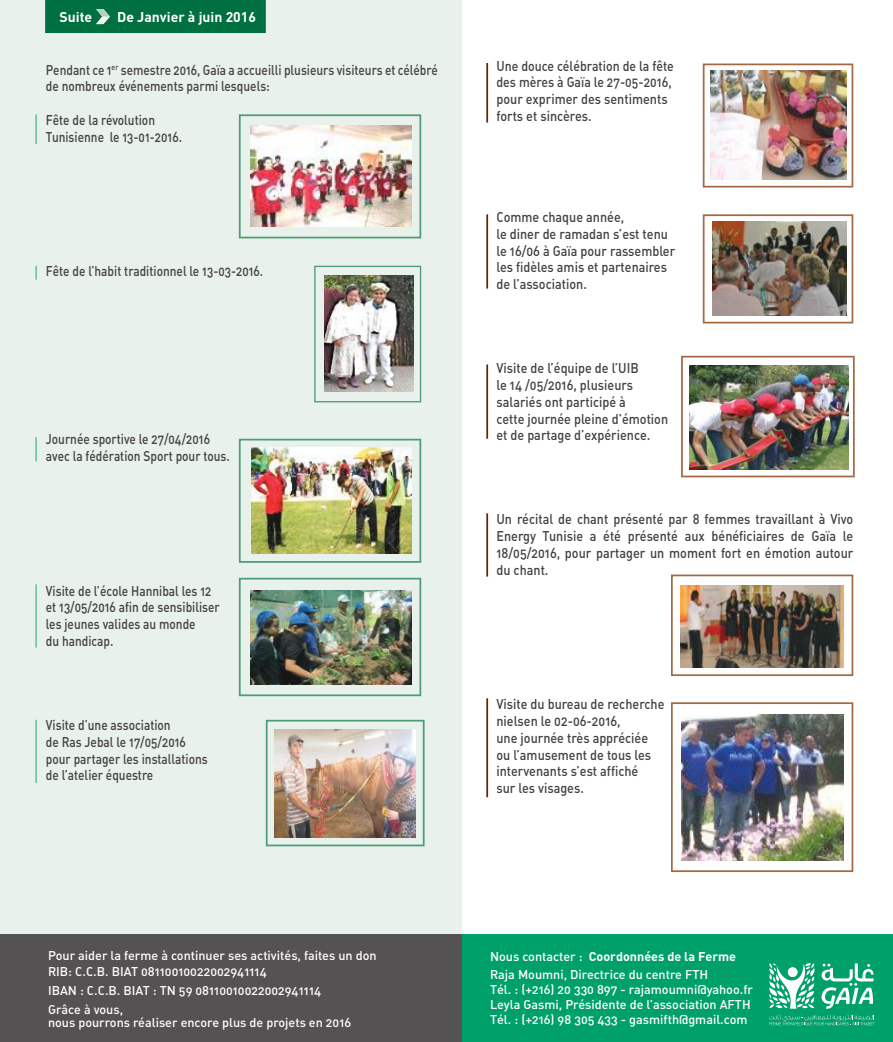
<style>
.page{position:relative;width:893px;height:1042px;background:#fff}
.page>*{position:absolute;margin:0;border:0;box-sizing:border-box;transform-origin:0 0}
.t1{font:14px/16.8px "DIN Medium Alternate";color:#444041;scale:.9 1}
.t2{font:14px/16.8px "DIN Medium Alternate";color:#444041;scale:.85 1}
.t3{font:14px/16.8px "DIN Medium Alternate";color:#444041;scale:.88 1}
.t4{font:700 14px "DIN";color:#fff}
.t5{font:12.6px/18.9px "DIN Medium Alternate";color:#fff}
.t6{font:700 12.6px "DIN";color:#fff}
.t7{font:8.22px "DIN Medium Alternate";color:#444041;scale:.85 1}
</style>
<div class="page">
<div style="left:0;top:0;width:461px;height:1042px;background:#e8f1eb"></div>
<div style="left:45px;top:0;width:221px;height:33px;background:#007040"></div>
<svg style="left:703px;top:63px;width:150px;height:125px"></svg>
<svg style="left:703px;top:214px;width:150px;height:109px"></svg>
<svg style="left:266px;top:720px;width:159px;height:126px"></svg>
<svg style="left:681px;top:356px;width:174px;height:121px"></svg>
<svg style="left:671px;top:574px;width:182px;height:102px"></svg>
<svg style="left:671px;top:702px;width:182px;height:170px"></svg>
<svg style="left:239px;top:439px;width:182px;height:124px"></svg>
<svg style="left:239px;top:578px;width:182px;height:118px"></svg>
<svg style="left:239px;top:114px;width:182px;height:124px"></svg>
<svg style="left:314px;top:266px;width:107px;height:136px"></svg>
<div style="left:461px;top:934px;width:432px;height:108px;background:#00a06b"></div>
<div style="left:0;top:934px;width:461px;height:108px;background:#555253"></div>
<svg style="left:769px;top:963px;width:105px;height:62px"></svg>
<img style="left:689px;top:365px;width:159px;height:104px">
<div style="left:248px;top:126px;width:164px;height:101px;background:#e9f1eb"></div>
<img style="left:250px;top:126px;width:162px;height:100px">
<img style="left:324px;top:275px;width:90px;height:116px">
<img style="left:251px;top:447px;width:160px;height:106px">
<img style="left:251px;top:590px;width:160px;height:95px">
<img style="left:275px;top:730px;width:141px;height:107px">
<img style="left:710px;top:71px;width:136px;height:109px">
<img style="left:712px;top:222px;width:134px;height:94px">
<img style="left:680px;top:585px;width:164px;height:82px">
<img style="left:681px;top:714px;width:163px;height:146px">
<hr style="left:486px;top:698px;width:2px;height:99px;background:#5d2801">
<hr style="left:486px;top:513px;width:2px;height:63px;background:#5d2801">
<hr style="left:486px;top:364px;width:2px;height:75px;background:#5d2801">
<hr style="left:486px;top:214px;width:2px;height:75px;background:#5d2801">
<hr style="left:486px;top:63px;width:2px;height:60px;background:#5d2801">
<hr style="left:35px;top:720px;width:2px;height:63px;background:#75c8a2">
<hr style="left:35px;top:584px;width:2px;height:63px;background:#75c8a2">
<hr style="left:35px;top:437px;width:2px;height:24px;background:#75c8a2">
<hr style="left:35px;top:114px;width:2px;height:30px;background:#75c8a2">
<svg style="left:35px;top:266px;width:2px;height:14px"></svg>
<p class="t4" style="left:60px;top:8px;width:34px">Suite</p>
<p class="t4" style="left:117px;top:8px;width:140px">De Janvier à juin 2016</p>
<p class="t2" style="left:121px;top:61px;width:374px">semestre 2016, Gaïa a accueilli plusieurs visiteurs et célébré</p>
<p class="t2" style="left:46px;top:61px;width:265px">Pendant ce 1<br>de nombreux événements parmi lesquels:</p>
<p class="t2" style="left:46px;top:111px;width:162px">Fête de la révolution<br>Tunisienne le 13-01-2016.</p>
<p class="t7" style="left:112px;top:62px;width:9px">er</p>
<p class="t2" style="left:46px;top:262px;width:257px">Fête de ’l habit traditionnel le 13-03-2016.</p>
<p class="t2" style="left:46px;top:430px;width:218px">Journée sportive le 27/04/2016 avec la fédération Sport pour tous.</p>
<p class="t2" style="left:46px;top:581px;width:206px">Visite de ’l école Hannibal les 12 et 13/05/2016 afin de sensibiliser les jeunes valides au monde<br>du handicap.</p>
<p class="t2" style="left:46px;top:716px;width:192px">Visite ’d une association<br>de Ras Jebal le 17/05/2016 pour partager les installations de ’l atelier équestre</p>
<p class="t3" style="left:496px;top:57px;width:203px">Une douce célébration de la fête des mères à Gaïa le 27-05-2016, pour exprimer des sentiments forts et sincères.</p>
<p class="t1" style="left:496px;top:208px;width:200px">Comme chaque année,<br>le diner de ramadan ’s est tenu le 16/06 à Gaïa pour rassembler les fidèles amis et partenaires de ’l association.</p>
<p class="t1" style="left:496px;top:359px;width:192px">Visite de ’l équipe de ’l UIB<br>le 14 /05/2016, plusieurs salariés ont participé à<br>cette journée pleine ’d émotion et de partage ’d expérience.</p>
<p class="t1" style="left:496px;top:510px;width:398px;text-align:right">Un récital de chant présenté par 8 femmes travaillant à Vivo le</p>
<p class="t1" style="left:603px;top:527px;width:21px">été</p>
<p class="t1" style="left:628px;top:527px;width:57px">présenté</p>
<p class="t1" style="left:712px;top:527px;width:82px">bénéficiaires</p>
<p class="t1" style="left:543px;top:527px;width:47px">Tunisie</p>
<p class="t1" style="left:811px;top:527px;width:29px">Gaïa</p>
<p class="t1" style="left:496px;top:527px;width:398px">Energy<br>18/05/2016, pour partager un moment fort en émotion autour du chant.</p>
<p class="t1" style="left:791px;top:527px;width:17px">de</p>
<p class="t1" style="left:590px;top:527px;width:9px">a</p>
<p class="t1" style="left:685px;top:527px;width:24px">aux</p>
<p class="t1" style="left:496px;top:695px;width:188px">Visite du bureau de recherche nielsen le 02-06-2016,<br>une journée très appréciée ou ’l amusement de tous les intervenants ’s est affiché<br>sur les visages.</p>
<p class="t5" style="left:48px;top:947px;width:330px;line-height:15.8px">Pour aider la ferme à continuer ses activités, faites un don<br>RIB B.C.C: . BIAT 08110010022002941114</p>
<p class="t5" style="left:48px;top:980px;width:275px">IBAN B.C.C: . BIAT : TN 59 08110010022002941114<br>Grâce à vous,</p>
<p class="t5" style="left:48px;top:1012px;width:305px">nous pourrons réaliser encore plus de projets en 2016</p>
<p class="t6" style="left:589px;top:948px;width:149px">Coordonnées de la Ferme</p>
<p class="t5" style="left:490px;top:946px;width:220px">Nous contacter :<br>Raja Moumni, Directrice du centre FTH</p>
<p class="t5" style="left:490px;top:981px;width:264px;line-height:15.8px">Tél (:. +216) 20 330 897 - rajamoumni@yahoo.fr<br>Leyla Gasmi, Présidente de ’l association AFTH</p>
<p class="t5" style="left:490px;top:1009px;width:259px">Tél (:. +216) 98 305 433 - gasmifth@gmail.com</p>
</div>
